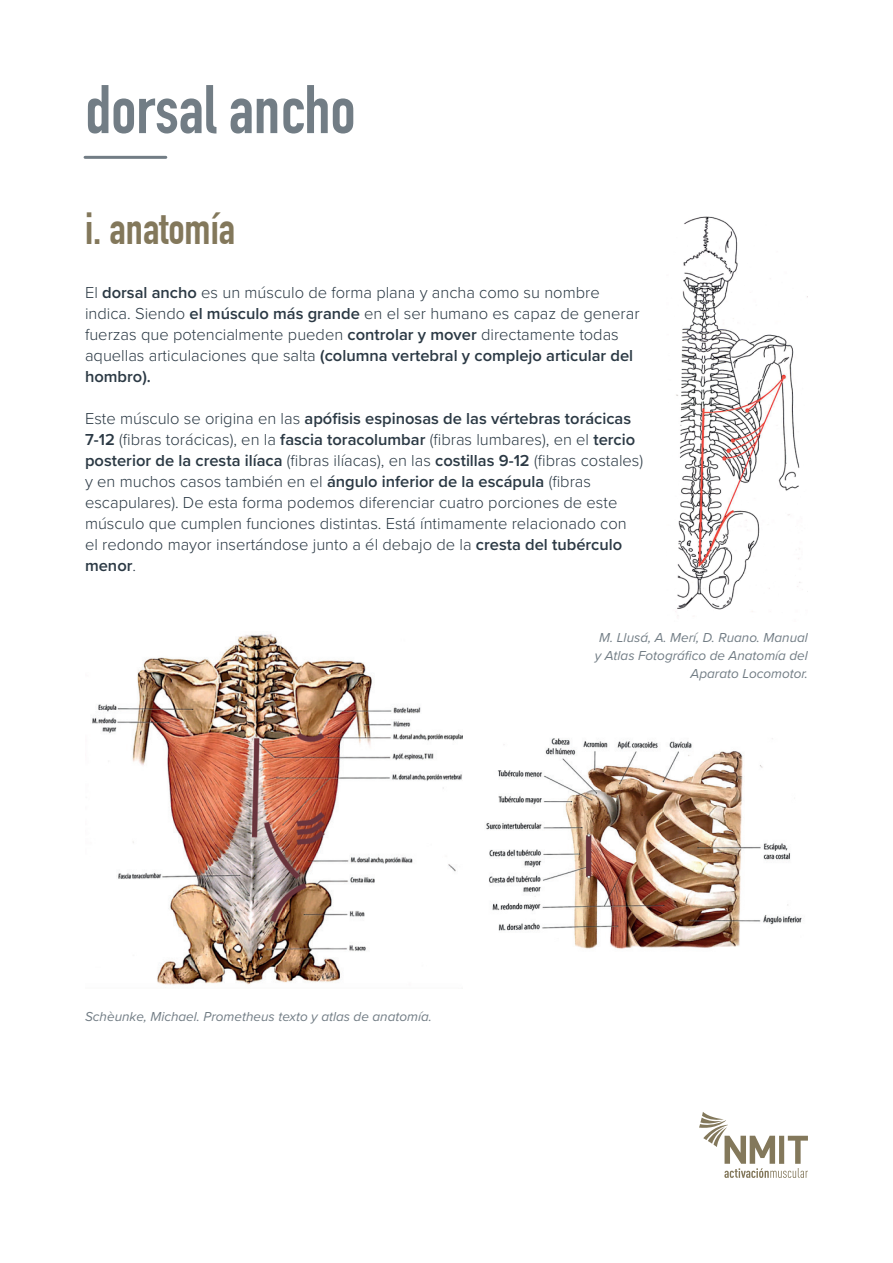
<style>
.page{position:relative;width:893px;height:1263px;background:#fff}
.page>*{position:absolute;margin:0;border:0;box-sizing:border-box;transform-origin:0 0}
.t1{font:700 67.5px "DIN Condensed";color:#727d85}
.t2{font:700 44.1px "DIN Condensed";color:#83785b}
.t3{font:300 16.5px/21px "Proxima Nova";color:#2b3944}
.t4{font:italic 13.5px/18px "Proxima Nova";color:#727d85;text-align:right}
.s1{font-weight:600}
</style>
<div class="page">
<svg style="left:699px;top:1112px;width:109px;height:66px"></svg>
<img style="left:675px;top:216px;width:133px;height:400px">
<hr style="left:85px;top:156px;width:81px;height:3px;background:#727d85">
<img style="left:92px;top:634px;width:370px;height:351px">
<img style="left:486px;top:738px;width:316px;height:211px">
<h1 class="t1" style="left:85px;top:70px;width:272px">dorsal ancho</h1>
<h2 class="t2" style="left:85px;top:203px;width:152px">i. anatomía</h2>
<p class="t3" style="left:85px;top:281px;width:556px">El <span class="s1">dorsal ancho</span> es un músculo de forma plana y ancha como su nombre indica. Siendo <span class="s1">el músculo más grande</span> en el ser humano es capaz de generar fuerzas que potencialmente pueden <span class="s1">controlar y mover</span> directamente todas aquellas articulaciones que salta <span class="s1">(columna vertebral y complejo articular del hombro).</span></p>
<p class="t3" style="left:85px;top:407px;width:560px">Este músculo se origina en las <span class="s1">apófisis espinosas de las vértebras torácicas 7-12</span> (fibras torácicas), en la <span class="s1">fascia toracolumbar</span> (fibras lumbares), en el <span class="s1">tercio posterior de la cresta ilíaca</span> (fibras ilíacas), en las <span class="s1">costillas 9-12</span> (fibras costales) y en muchos casos también en el <span class="s1">ángulo inferior de la escápula</span> (fibras escapulares). De esta forma podemos diferenciar cuatro porciones de este músculo que cumplen funciones distintas. Está íntimamente relacionado con el redondo mayor insertándose junto a él debajo de la <span class="s1">cresta del tubérculo menor</span>.</p>
<p class="t4" style="left:85px;top:1007px;width:348px">Schèunke, Michael. Prometheus texto y atlas de anatomía.</p>
<p class="t4" style="left:595px;top:628px;width:215px">M. Llusá, A. Merí, D. Ruano. Manual y Atlas Fotográfico de Anatomía del<br>Aparato Locomotor.</p>
</div>
